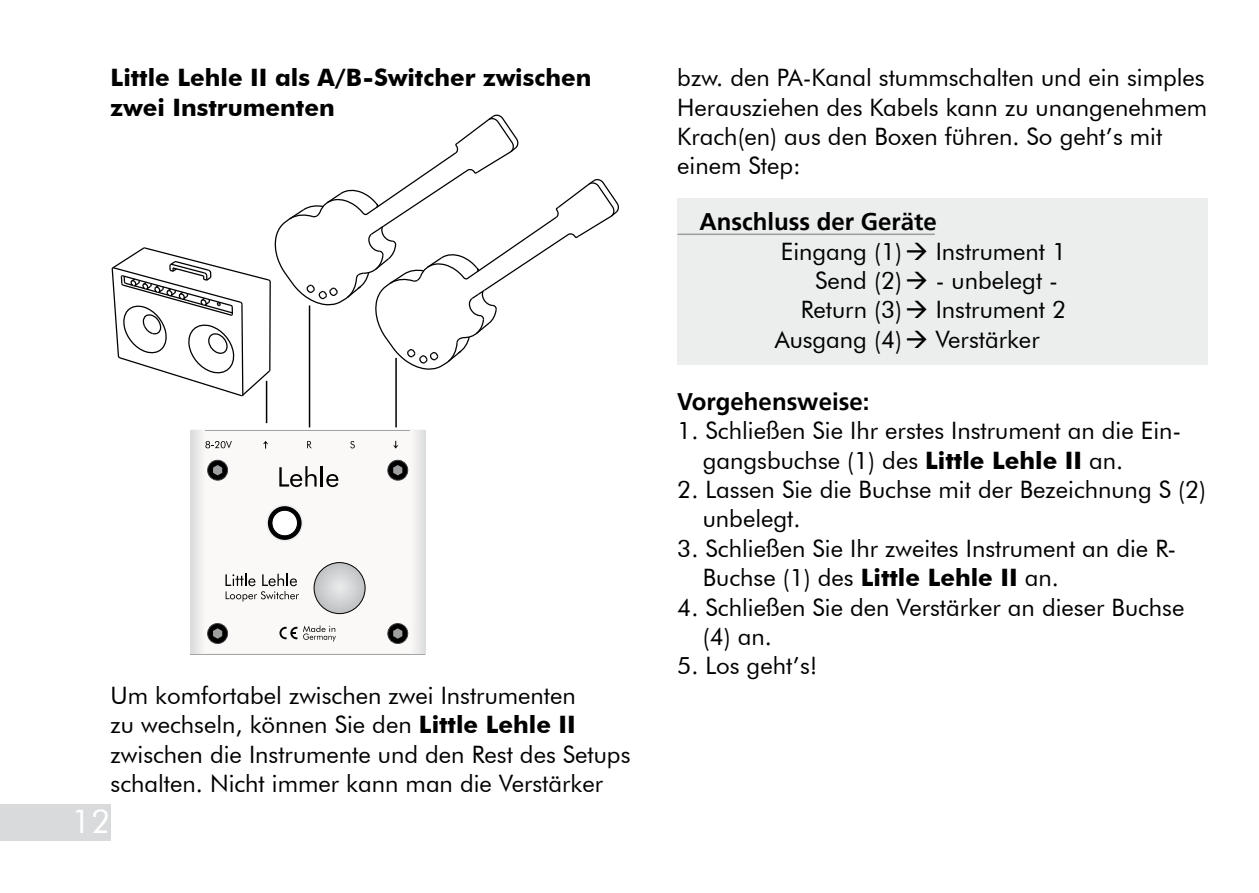
<style>
.page{position:relative;width:1259px;height:893px;background:#fff}
.page>*{position:absolute;margin:0;border:0;box-sizing:border-box;transform-origin:0 0}
.t1{font:33px "Futura BT";color:#fff}
.t2{font:24px/29.4px "Futura BT";color:#000}
.t3{font:700 24px/29.4px "Futura BT";color:#000}
.t4{font:700 24px "Frutiger";color:#000}
.s1{font-weight:700}
</style>
<div class="page">
<div style="left:0;top:804px;width:111px;height:36px;background:#d9dadb"></div>
<div style="left:191px;top:431px;width:233px;height:223px;background:#fbf9f7"></div>
<svg style="left:350px;top:441px;width:5px;height:7px"></svg>
<svg style="left:307px;top:441px;width:5px;height:7px"></svg>
<svg style="left:279px;top:466px;width:37px;height:21px"></svg>
<hr style="left:321px;top:466px;width:2px;height:21px;background:#000">
<svg style="left:326px;top:474px;width:12px;height:13px"></svg>
<svg style="left:207px;top:623px;width:21px;height:21px"></svg>
<svg style="left:207px;top:459px;width:21px;height:22px"></svg>
<svg style="left:387px;top:623px;width:22px;height:21px"></svg>
<svg style="left:387px;top:459px;width:22px;height:22px"></svg>
<svg style="left:393px;top:441px;width:5px;height:8px"></svg>
<svg style="left:303px;top:625px;width:33px;height:17px"></svg>
<svg style="left:279px;top:627px;width:18px;height:12px"></svg>
<img style="left:314px;top:563px;width:51px;height:51px;border-radius:26px">
<div style="left:314px;top:562px;width:51px;height:52px;border:1px solid #000;border-radius:50%"></div>
<svg style="left:267px;top:505px;width:35px;height:36px"></svg>
<div style="left:266px;top:505px;width:37px;height:36px;border:2px solid #eceded;border-radius:50%"></div>
<div style="left:272px;top:510px;width:25px;height:26px;background:#fff;border-radius:50%"></div>
<div style="left:272px;top:510px;width:26px;height:26px;border:1px solid #000;border-radius:50%"></div>
<svg style="left:225px;top:574px;width:74px;height:27px"></svg>
<svg style="left:263px;top:441px;width:5px;height:8px"></svg>
<svg style="left:205px;top:441px;width:27px;height:7px"></svg>
<svg style="left:111px;top:114px;width:508px;height:283px"></svg>
<hr style="left:266px;top:381px;width:1px;height:42px;background:#000">
<hr style="left:309px;top:305px;width:1px;height:122px;background:#000">
<hr style="left:395px;top:358px;width:2px;height:69px;background:#000">
<div style="left:677px;top:198px;width:531px;height:167px;background:#eceded"></div>
<hr style="left:677px;top:234px;width:258px;height:1px;background:#9c9e9f">
<p class="t3" style="left:111px;top:63px;width:482px">Little Lehle II als A/B-Switcher zwischen zwei Instrumenten</p>
<p class="t2" style="left:111px;top:680px;width:521px">Um komfortabel zwischen zwei Instrumenten<br>zu wechseln, können Sie den <span class="s1">Little Lehle II </span>zwischen die Instrumente und den Rest des Setups schalten. Nicht immer kann man die Verstärker</p>
<h1 class="t1" style="left:72px;top:802px;width:40px">12</h1>
<p class="t2" style="left:677px;top:63px;width:531px">bzw. den PA-Kanal stummschalten und ein simples Herausziehen des Kabels kann zu unangenehmem Krach(en) aus den Boxen führen. So geht’s mit einem Step:</p>
<p class="t4" style="left:699px;top:208px;width:239px">Anschluss der Geräte</p>
<p class="t2" style="left:781px;top:236px;width:287px">Eingang (1)→ Instrument 1</p>
<p class="t2" style="left:815px;top:266px;width:244px">Send (2)→ - unbelegt -</p>
<p class="t2" style="left:800px;top:295px;width:267px">Return (3)→ Instrument 2</p>
<p class="t2" style="left:774px;top:324px;width:266px">Ausgang (4)→ Verstärker</p>
<p class="t4" style="left:677px;top:387px;width:194px">Vorgehensweise:</p>
<p class="t2" style="left:703px;top:416px;width:480px;text-indent:-26px">1. Schließen Sie Ihr erstes Instrument an die Ein&shy;gangsbuchse (1) des <span class="s1">Little Lehle II</span> an.</p>
<p class="t2" style="left:703px;top:474px;width:505px;text-indent:-26px">2. Lassen Sie die Buchse mit der Bezeichnung S (2) unbelegt.</p>
<p class="t2" style="left:703px;top:533px;width:475px;text-indent:-26px">3. Schließen Sie Ihr zweites Instrument an die R-<br>Buchse (1) des <span class="s1">Little Lehle II</span> an.</p>
<p class="t2" style="left:703px;top:592px;width:483px;text-indent:-26px">4. Schließen Sie den Verstärker an dieser Buchse (4) an.</p>
<p class="t2" style="left:677px;top:651px;width:142px">5. Los geht’s!</p>
</div>
